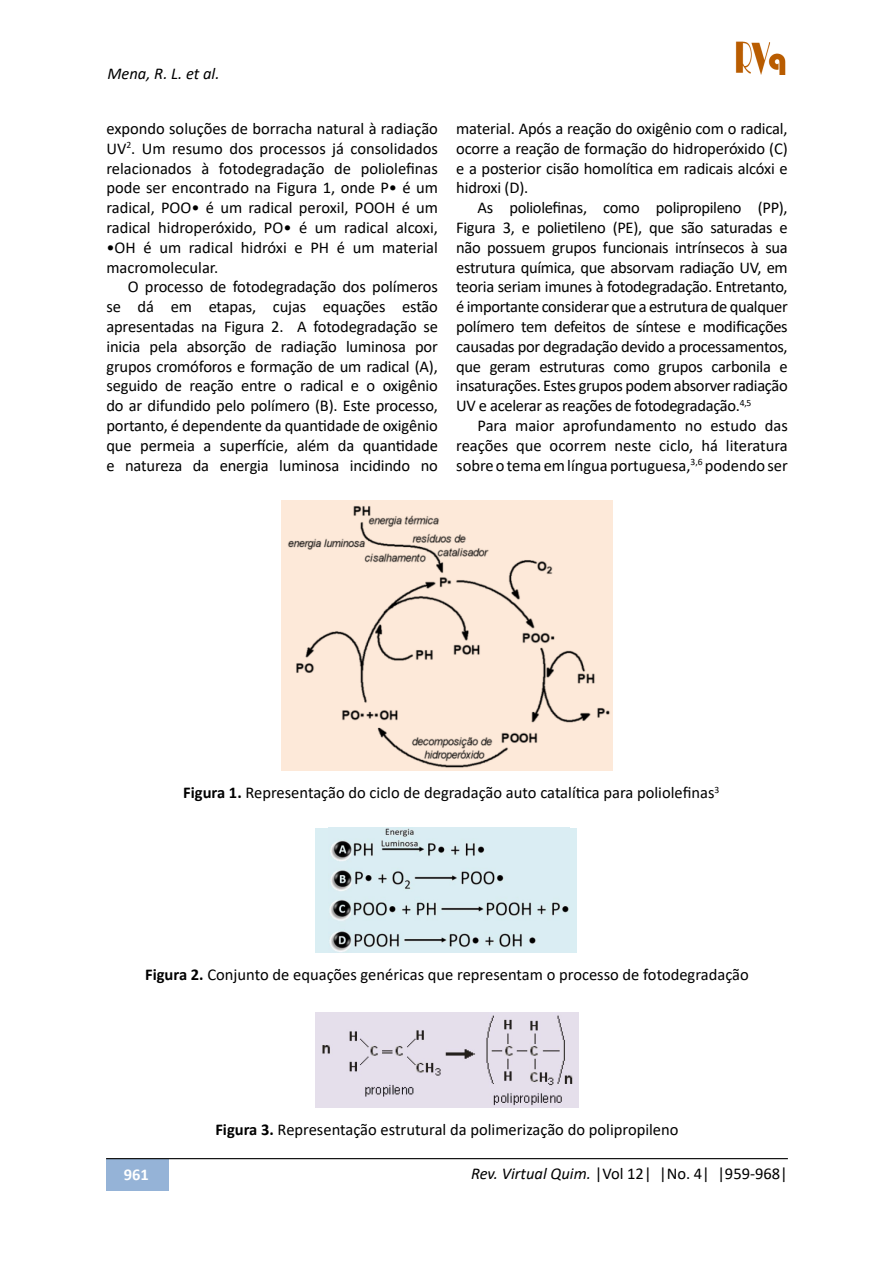
<style>
.page{position:relative;width:894px;height:1263px;background:#fff}
.page>*{position:absolute;margin:0;border:0;box-sizing:border-box;transform-origin:0 0}
.t1{font:16.5px/19.8px "Calibri";color:#000;text-align:justify}
.t2{font:italic 16.5px "Calibri";color:#000}
.t3{font:700 16.5px "Calibri";color:#fff}
.s1{font-weight:700}
.s2{font-style:italic}
</style>
<div class="page">
<div style="left:106px;top:1159px;width:62px;height:31px;background:#95b3d7"></div>
<img style="left:735px;top:41px;width:51px;height:34px">
<hr style="left:106px;top:1158px;width:681px;height:1px;background:#000">
<img style="left:281px;top:500px;width:331px;height:270px">
<div style="left:315px;top:827px;width:261px;height:125px;background:#daeef3"></div>
<img style="left:329px;top:828px;width:240px;height:124px">
<img style="left:315px;top:1012px;width:263px;height:95px">
<p class="t2" style="left:107px;top:62px;width:114px">Mena, R. L. et al.</p>
<p class="t1" style="left:106px;top:118px;width:333px">expondo soluções de borracha natural à radiação UV<sup>2</sup>. Um resumo dos processos já consolidados relacionados à fotodegradação de poliolefinas pode ser encontrado na Figura 1, onde P• é um radical, POO• é um radical peroxil, POOH é um radical hidroperóxido, PO• é um radical alcoxi,</p>
<p class="t1" style="left:106px;top:237px;width:333px">•OH é um radical hidróxi e PH é um material macromolecular.</p>
<p class="t1" style="left:106px;top:276px;width:333px;text-indent:21px">O processo de fotodegradação dos polímeros se dá em etapas, cujas equações estão apresentadas na Figura 2. A fotodegradação se inicia pela absorção de radiação luminosa por grupos cromóforos e formação de um radical (A), seguido de reação entre o radical e o oxigênio do ar difundido pelo polímero (B). Este processo, portanto, é dependente da quantidade de oxigênio que permeia a superfície, além da quantidade e natureza da energia luminosa incidindo no</p>
<p class="t1" style="left:456px;top:118px;width:333px">material. Após a reação do oxigênio com o radical, ocorre a reação de formação do hidroperóxido (C) e a posterior cisão homolítica em radicais alcóxi e hidroxi (D).</p>
<p class="t1" style="left:456px;top:197px;width:333px;text-indent:21px">As poliolefinas, como polipropileno (PP), Figura 3, e polietileno (PE), que são saturadas e não possuem grupos funcionais intrínsecos à sua estrutura química, que absorvam radiação UV, em teoria seriam imunes à fotodegradação. Entretanto, é importante considerar que a estrutura de qualquer polímero tem defeitos de síntese e modificações causadas por degradação devido a processamentos, que geram estruturas como grupos carbonila e insaturações. Estes grupos podem absorver radiação UV e acelerar as reações de fotodegradação.<sup>4,5</sup></p>
<p class="t1" style="left:456px;top:415px;width:333px;text-indent:21px">Para maior aprofundamento no estudo das reações que ocorrem neste ciclo, há literatura sobre o tema em língua portuguesa,<sup>3,6</sup> podendo ser</p>
<p class="t1" style="left:183px;top:782px;width:537px"><span class="s1">Figura 1.</span> Representação do ciclo de degradação auto catalítica para poliolefinas<sup>3</sup></p>
<p class="t1" style="left:145px;top:964px;width:605px"><span class="s1">Figura 2.</span> Conjunto de equações genéricas que representam o processo de fotodegradação</p>
<p class="t3" style="left:124px;top:1162px;width:27px">961</p>
<p class="t1" style="left:215px;top:1119px;width:464px"><span class="s1">Figura 3.</span> Representação estrutural da polimerização do polipropileno</p>
<p class="t1" style="left:471px;top:1163px;width:318px"><span class="s2">Rev. Virtual Quim.</span> |Vol 12| |No. 4| |959-968|</p>
</div>
